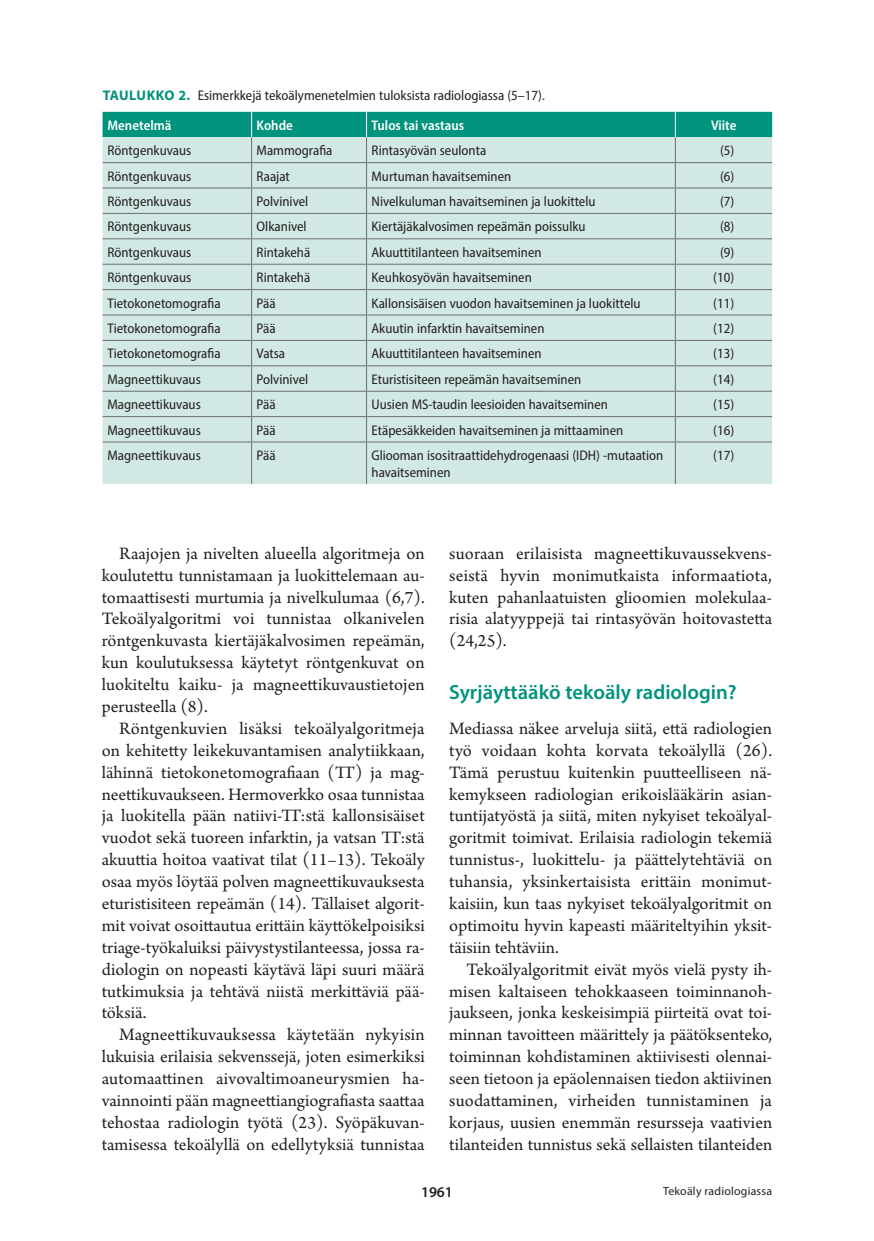
<style>
.page{position:relative;width:874px;height:1241px;background:#fff}
.page>*{position:absolute;margin:0;border:0;box-sizing:border-box;transform-origin:0 0}
.v1_teema{font:600 20.65px "Myriad Pro";color:#00937d}
.l_ei_sis{font:18.38px/21.9px "Arno Pro";color:#231f20;text-align:justify}
.t1{font:600 14.88px "Myriad Pro";color:#231f20}
.t{font:semi-condensed 14px/16.6px "Myriad Pro";color:#231f20}
.t_pl{font:600 semi-condensed 14px "Myriad Pro";color:#fff}
.Ala{font:11.9px "Myriad Pro";letter-spacing:.02em;color:#231f20}
.s1{font-weight:700;font-stretch:normal;color:#00937d}
</style>
<div class="page">
<div style="left:102px;top:442px;width:669px;height:42px;background:#d2e8e4"></div>
<svg style="left:102px;top:112px;width:669px;height:329px;background:#bedcd7"></svg>
<hr style="left:102px;top:441px;width:149px;height:1px;background:#6c6d70">
<hr style="left:251px;top:441px;width:115px;height:1px;background:#6c6d70">
<hr style="left:251px;top:442px;width:1px;height:42px;background:#6c6d70">
<hr style="left:366px;top:441px;width:309px;height:1px;background:#6c6d70">
<hr style="left:366px;top:442px;width:1px;height:42px;background:#6c6d70">
<hr style="left:675px;top:441px;width:96px;height:1px;background:#6c6d70">
<hr style="left:674px;top:442px;width:1px;height:42px;background:#6c6d70">
<p class="t" style="left:103px;top:87px;width:443px"><span class="s1">TAULUKKO 2.</span> Esimerkkejä tekoälymenetelmien tuloksista radiologiassa (5–17).</p>
<p class="t_pl" style="left:107px;top:116px;width:65px">Menetelmä</p>
<p class="t_pl" style="left:256px;top:116px;width:38px">Kohde</p>
<p class="t_pl" style="left:371px;top:116px;width:94px">Tulos tai vastaus</p>
<p class="t_pl" style="left:710px;top:116px;width:27px">Viite</p>
<p class="t" style="left:107px;top:142px;width:85px">Röntgenkuvaus</p>
<p class="t" style="left:256px;top:142px;width:77px">Mammografia</p>
<p class="t" style="left:371px;top:142px;width:116px">Rintasyövän seulonta</p>
<p class="t" style="left:719px;top:142px;width:16px">(5)</p>
<p class="t" style="left:107px;top:167px;width:85px">Röntgenkuvaus</p>
<p class="t" style="left:256px;top:167px;width:35px">Raajat</p>
<p class="t" style="left:371px;top:167px;width:141px">Murtuman havaitseminen</p>
<p class="t" style="left:719px;top:167px;width:16px">(6)</p>
<p class="t" style="left:107px;top:193px;width:85px">Röntgenkuvaus</p>
<p class="t" style="left:256px;top:193px;width:53px">Polvinivel</p>
<p class="t" style="left:371px;top:193px;width:225px">Nivelkuluman havaitseminen ja luokittelu</p>
<p class="t" style="left:719px;top:193px;width:16px">(7)</p>
<p class="t" style="left:107px;top:218px;width:85px">Röntgenkuvaus</p>
<p class="t" style="left:256px;top:218px;width:52px">Olkanivel</p>
<p class="t" style="left:371px;top:218px;width:215px">Kiertäjäkalvosimen repeämän poissulku</p>
<p class="t" style="left:719px;top:218px;width:16px">(8)</p>
<p class="t" style="left:107px;top:243px;width:85px">Röntgenkuvaus</p>
<p class="t" style="left:256px;top:243px;width:55px">Rintakehä</p>
<p class="t" style="left:371px;top:243px;width:171px">Akuuttitilanteen havaitseminen</p>
<p class="t" style="left:719px;top:243px;width:16px">(9)</p>
<p class="t" style="left:107px;top:269px;width:85px">Röntgenkuvaus</p>
<p class="t" style="left:256px;top:269px;width:55px">Rintakehä</p>
<p class="t" style="left:371px;top:269px;width:162px">Keuhkosyövän havaitseminen</p>
<p class="t" style="left:713px;top:269px;width:22px">(10)</p>
<p class="t" style="left:107px;top:294px;width:115px">Tietokonetomografia</p>
<p class="t" style="left:256px;top:294px;width:21px">Pää</p>
<p class="t" style="left:371px;top:294px;width:270px">Kallonsisäisen vuodon havaitseminen ja luokittelu</p>
<p class="t" style="left:713px;top:294px;width:22px">(11)</p>
<p class="t" style="left:107px;top:320px;width:115px">Tietokonetomografia</p>
<p class="t" style="left:256px;top:320px;width:21px">Pää</p>
<p class="t" style="left:371px;top:320px;width:174px">Akuutin infarktin havaitseminen</p>
<p class="t" style="left:713px;top:320px;width:22px">(12)</p>
<p class="t" style="left:107px;top:345px;width:115px">Tietokonetomografia</p>
<p class="t" style="left:256px;top:345px;width:30px">Vatsa</p>
<p class="t" style="left:371px;top:345px;width:171px">Akuuttitilanteen havaitseminen</p>
<p class="t" style="left:713px;top:345px;width:22px">(13)</p>
<p class="t" style="left:107px;top:370px;width:95px">Magneettikuvaus</p>
<p class="t" style="left:256px;top:370px;width:53px">Polvinivel</p>
<p class="t" style="left:371px;top:370px;width:211px">Eturistisiteen repeämän havaitseminen</p>
<p class="t" style="left:713px;top:370px;width:22px">(14)</p>
<p class="t" style="left:107px;top:396px;width:95px">Magneettikuvaus</p>
<p class="t" style="left:256px;top:396px;width:21px">Pää</p>
<p class="t" style="left:371px;top:396px;width:238px">Uusien MS-taudin leesioiden havaitseminen</p>
<p class="t" style="left:713px;top:396px;width:22px">(15)</p>
<p class="t" style="left:107px;top:421px;width:95px">Magneettikuvaus</p>
<p class="t" style="left:256px;top:421px;width:21px">Pää</p>
<p class="t" style="left:371px;top:421px;width:253px">Etäpesäkkeiden havaitseminen ja mittaaminen</p>
<p class="t" style="left:713px;top:421px;width:22px">(16)</p>
<p class="t" style="left:107px;top:446px;width:95px">Magneettikuvaus</p>
<p class="t" style="left:256px;top:446px;width:21px">Pää</p>
<p class="t" style="left:371px;top:446px;width:293px">Gliooman isositraattidehydrogenaasi (IDH) ‑mutaation havaitseminen</p>
<p class="t" style="left:713px;top:446px;width:22px">(17)</p>
<p class="l_ei_sis" style="left:102px;top:543px;width:324px;text-indent:17px">Raajojen ja nivelten alueella algoritmeja on koulutettu tunnistamaan ja luokittelemaan au&shy;tomaattisesti murtumia ja nivelkulumaa (6,7).<br>Tekoälyalgoritmi voi tunnistaa olkanivelen röntgenkuvasta kiertäjäkalvosimen repeämän, kun koulutuksessa käytetyt röntgenkuvat on luokiteltu kaiku- ja magneettikuvaustietojen perusteella (8).</p>
<p class="l_ei_sis" style="left:102px;top:718px;width:324px;text-indent:17px">Röntgenkuvien lisäksi tekoälyalgoritmeja on kehitetty leikekuvantamisen analytiikkaan, lähinnä tietokonetomografiaan (TT) ja mag&shy;neettikuvaukseen. Hermoverkko osaa tunnistaa ja luokitella pään natiivi-TT:stä kallonsisäiset vuodot sekä tuoreen infarktin, ja vatsan TT:stä akuuttia hoitoa vaativat tilat (11–13). Tekoäly osaa myös löytää polven magneettikuvauksesta eturistisiteen repeämän (14). Tällaiset algorit&shy;mit voivat osoittautua erittäin käyttökelpoisiksi triage-työkaluiksi päivystystilanteessa, jossa ra&shy;diologin on nopeasti käytävä läpi suuri määrä tutkimuksia ja tehtävä niistä merkittäviä pää&shy;töksiä.</p>
<p class="l_ei_sis" style="left:102px;top:1024px;width:324px;text-indent:17px">Magneettikuvauksessa käytetään nykyisin lukuisia erilaisia sekvenssejä, joten esimerkiksi automaattinen aivovaltimoaneurysmien ha&shy;vainnointi pään magneettiangiografiasta saattaa tehostaa radiologin työtä (23). Syöpäkuvan&shy;tamisessa tekoälyllä on edellytyksiä tunnistaa</p>
<p class="l_ei_sis" style="left:449px;top:543px;width:324px">suoraan erilaisista magneettikuvaussekvens&shy;seistä hyvin monimutkaista informaatiota, kuten pahanlaatuisten glioomien molekulaa&shy;risia alatyyppejä tai rintasyövän hoitovastetta (24,25).</p>
<p class="v1_teema" style="left:449px;top:678px;width:289px">Syrjäyttääkö tekoäly radiologin?</p>
<p class="l_ei_sis" style="left:449px;top:718px;width:324px">Mediassa näkee arveluja siitä, että radiologien työ voidaan kohta korvata tekoälyllä (26).<br>Tämä perustuu kuitenkin puutteelliseen nä&shy;kemykseen radiologian erikoislääkärin asian&shy;tuntijatyöstä ja siitä, miten nykyiset tekoälyal&shy;goritmit toimivat. Erilaisia radiologin tekemiä tunnistus-, luokittelu- ja päättelytehtäviä on tuhansia, yksinkertaisista erittäin monimut&shy;kaisiin, kun taas nykyiset tekoälyalgoritmit on optimoitu hyvin kapeasti määriteltyihin yksit&shy;täisiin tehtäviin.</p>
<p class="l_ei_sis" style="left:449px;top:959px;width:324px;text-indent:17px">Tekoälyalgoritmit eivät myös vielä pysty ih&shy;misen kaltaiseen tehokkaaseen toiminnanoh&shy;jaukseen, jonka keskeisimpiä piirteitä ovat toi&shy;minnan tavoitteen määrittely ja päätöksenteko, toiminnan kohdistaminen aktiivisesti olennai&shy;seen tietoon ja epäolennaisen tiedon aktiivinen suodattaminen, virheiden tunnistaminen ja korjaus, uusien enemmän resursseja vaativien tilanteiden tunnistus sekä sellaisten tilanteiden</p>
<p class="t1" style="left:421px;top:1182px;width:33px">1961</p>
<p class="Ala" style="left:662px;top:1183px;width:110px">Tekoäly radiologiassa</p>
</div>
